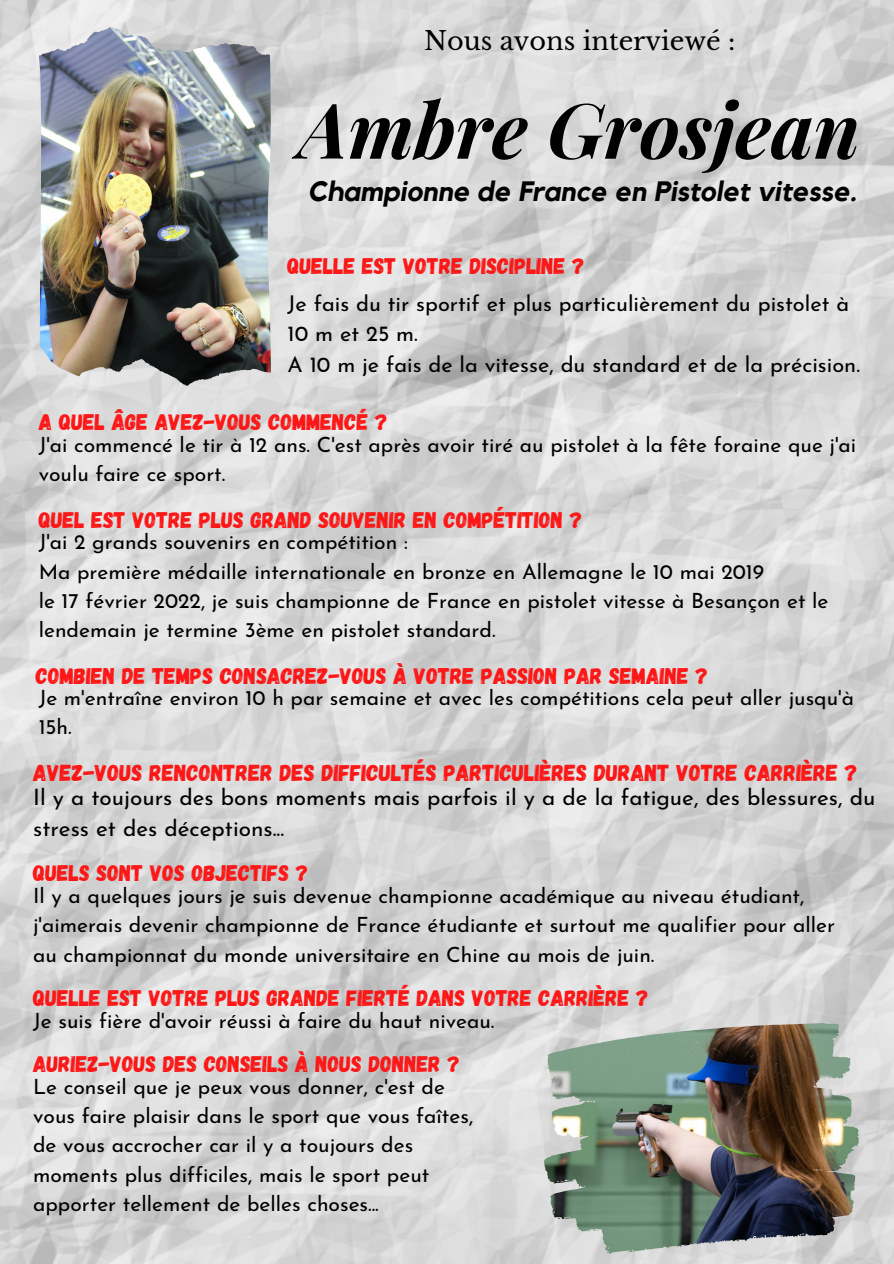
<style>
.page{position:relative;width:894px;height:1264px;background:#fff}
.page>*{position:absolute;margin:0;border:0;box-sizing:border-box;transform-origin:0 0}
.t1{font:italic 700 76.35px "Playfair Display";color:#000}
.t2{font:italic 700 27.9px "Kollektif";color:#000}
.t3{font:25.5px "Libre Baskerville";color:#000}
.t4{font:23.1px "Gagalin";color:#ff1616}
.t5{font:22.65px "Gagalin";color:#ff1616}
.t6{font:22.5px "Gagalin";color:#ff1616}
.t7{font:22.5px/31.5px "Josefin Sans";color:#000}
.t8{font:21.75px/30.5px "Josefin Sans";color:#000}
.t9{font:21px/29.2px "Josefin Sans";color:#000}
</style>
<div class="page">
<img style="left:0;top:0;width:893px;height:1263px">
<img style="left:39px;top:60px;width:180px;height:326px">
<img style="left:813px;top:1035px;width:45px;height:101px">
<p class="t3" style="left:424px;top:25px;width:313px">Nous avons interviewé :</p>
<p class="t1" style="left:298px;top:76px;width:562px">Ambre Grosjean</p>
<p class="t2" style="left:308px;top:178px;width:550px">Championne de France en Pistolet vitesse.</p>
<p class="t6" style="left:287px;top:251px;width:298px">QUELLE EST VOTRE DISCIPLINE ?</p>
<p class="t8" style="left:287px;top:290px;width:563px">Je fais du tir sportif et plus particulièrement du pistolet à<br>10 m et 25 m.</p>
<p class="t8" style="left:287px;top:351px;width:573px">A 10 m je fais de la vitesse, du standard et de la précision.</p>
<p class="t6" style="left:39px;top:407px;width:350px">A QUEL ÂGE AVEZ-VOUS COMMENCÉ ?</p>
<p class="t9" style="left:39px;top:432px;width:818px">J'ai commencé le tir à 12 ans. C'est après avoir tiré au pistolet à la fête foraine que j'ai voulu faire ce sport.</p>
<p class="t6" style="left:39px;top:505px;width:545px">QUEL EST VOTRE PLUS GRAND SOUVENIR EN COMPÉTITION ?</p>
<p class="t9" style="left:39px;top:529px;width:370px">J'ai 2 grands souvenirs en compétition :</p>
<p class="t9" style="left:39px;top:558px;width:726px">Ma première médaille internationale en bronze en Allemagne le 10 mai 2019</p>
<p class="t9" style="left:39px;top:588px;width:791px">le 17 février 2022, je suis championne de France en pistolet vitesse à Besançon et le lendemain je termine 3ème en pistolet standard.</p>
<p class="t5" style="left:36px;top:661px;width:674px">COMBIEN DE TEMPS CONSACREZ-VOUS À VOTRE PASSION PAR SEMAINE ?</p>
<p class="t9" style="left:39px;top:685px;width:816px">Je m'entraîne environ 10 h par semaine et avec les compétitions cela peut aller jusqu'à<br>15h.</p>
<p class="t4" style="left:33px;top:757px;width:826px">AVEZ-VOUS RENCONTRER DES DIFFICULTÉS PARTICULIÈRES DURANT VOTRE CARRIÈRE ?</p>
<p class="t7" style="left:33px;top:783px;width:843px">Il y a toujours des bons moments mais parfois il y a de la fatigue, des blessures, du stress et des déceptions...</p>
<p class="t6" style="left:33px;top:858px;width:277px">QUELS SONT VOS OBJECTIFS ?</p>
<p class="t9" style="left:33px;top:883px;width:803px">Il y a quelques jours je suis devenue championne académique au niveau étudiant, j'aimerais devenir championne de France étudiante et surtout me qualifier pour aller au championnat du monde universitaire en Chine au mois de juin.</p>
<p class="t6" style="left:33px;top:983px;width:617px">QUELLE EST VOTRE PLUS GRANDE FIERTÉ DANS VOTRE CARRIÈRE ?</p>
<p class="t9" style="left:33px;top:1007px;width:462px">Je suis fière d'avoir réussi à faire du haut niveau.</p>
<p class="t6" style="left:33px;top:1049px;width:428px">AURIEZ-VOUS DES CONSEILS À NOUS DONNER ?</p>
<p class="t9" style="left:33px;top:1073px;width:441px">Le conseil que je peux vous donner, c'est de vous faire plaisir dans le sport que vous faîtes, de vous accrocher car il y a toujours des moments plus difficiles, mais le sport peut apporter tellement de belles choses...</p>
</div>
